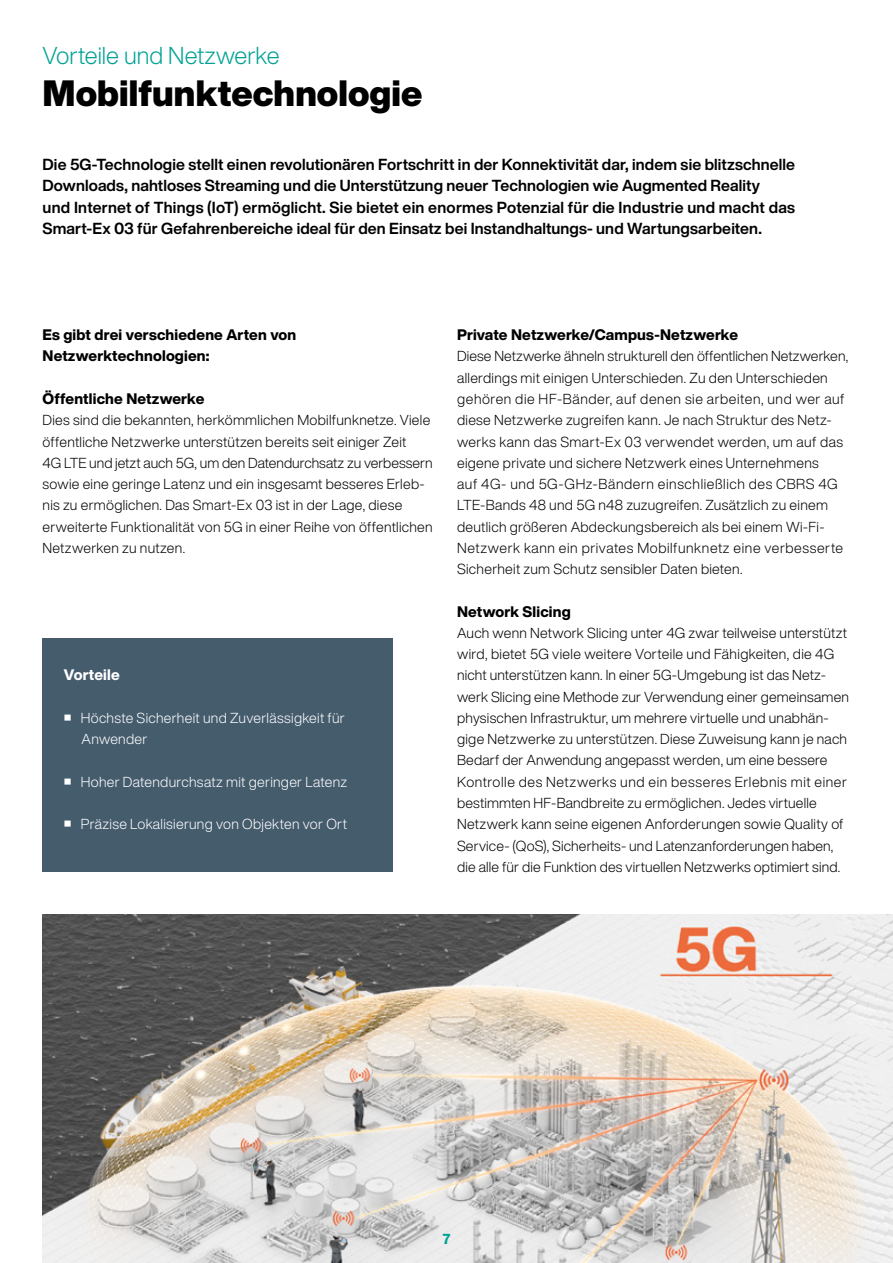
<style>
.page{position:relative;width:893px;height:1263px;background:#fff}
.page>*{position:absolute;margin:0;border:0;box-sizing:border-box;transform-origin:0 0}
.t1{font:900 36px "Helvetica Now Display";letter-spacing:.005em;color:#000}
.t2{font:300 24px "Helvetica Now Display";color:#00a294}
.t3{font:700 15.75px/21.3px "Helvetica Now Display";letter-spacing:.01em;color:#000}
.t4{font:800 15px/21.3px "Helvetica Now Display";letter-spacing:.01em;color:#000}
.t5{font:800 15px "Helvetica Now Display";letter-spacing:.01em;color:#fff}
.t6{font:300 14.25px/21.3px "Helvetica Now Display";letter-spacing:.02em;color:#000}
.t7{font:300 14.25px/21.3px "Helvetica Now Display";letter-spacing:.02em;color:#fff}
.t8{font:800 14.25px "Helvetica Now Display";color:#00a294}
</style>
<div class="page">
<div style="left:43px;top:638px;width:350px;height:234px;background:#455c6d"></div>
<img style="left:43px;top:914px;width:850px;height:349px">
<h2 class="t2" style="left:43px;top:39px;width:239px">Vorteile und Netzwerke</h2>
<h1 class="t1" style="left:43px;top:68px;width:382px">Mobilfunktechnologie</h1>
<p class="t3" style="left:43px;top:154px;width:754px">Die 5G-Technologie stellt einen revolutionären Fortschritt in der Konnektivität dar, indem sie blitzschnelle Downloads, nahtloses Streaming und die Unterstützung neuer Technologien wie Augmented Reality<br>und Internet of Things (IoT) ermöglicht. Sie bietet ein enormes Potenzial für die Industrie und macht das Smart-Ex 03 für Gefahrenbereiche ideal für den Einsatz bei Instandhaltungs- und Wartungsarbeiten.</p>
<p class="t4" style="left:43px;top:324px;width:255px">Es gibt drei verschiedene Arten von<br>Netzwerktechnologien:</p>
<p class="t4" style="left:43px;top:388px;width:163px">Öffentliche Netzwerke</p>
<p class="t6" style="left:43px;top:409px;width:392px">Dies sind die bekannten, herkömmlichen Mobilfunknetze. Viele öffentliche Netzwerke unterstützen bereits seit einiger Zeit<br>4G LTE und jetzt auch 5G, um den Datendurchsatz zu verbessern sowie eine geringe Latenz und ein insgesamt besseres Erleb&shy;nis zu ermöglichen. Das Smart-Ex 03 ist in der Lage, diese erweiterte Funktionalität von 5G in einer Reihe von öffentlichen Netzwerken zu nutzen.</p>
<p class="t5" style="left:64px;top:665px;width:58px">Vorteile</p>
<p class="t7" style="left:82px;top:707px;width:265px;text-indent:-17px"><sup>■</sup> Höchste Sicherheit und Zuverlässigkeit für<br>Anwender</p>
<p class="t7" style="left:65px;top:771px;width:284px"><sup>■</sup> Hoher Datendurchsatz mit geringer Latenz</p>
<p class="t7" style="left:65px;top:813px;width:284px"><sup>■</sup> Präzise Lokalisierung von Objekten vor Ort</p>
<p class="t4" style="left:457px;top:324px;width:282px">Private Netzwerke/Campus-Netzwerke</p>
<p class="t6" style="left:457px;top:346px;width:392px">Diese Netzwerke ähneln strukturell den öffentlichen Netzwerken, allerdings mit einigen Unterschieden. Zu den Unterschieden gehören die HF-Bänder, auf denen sie arbeiten, und wer auf diese Netzwerke zugreifen kann. Je nach Struktur des Netz&shy;werks kann das Smart-Ex 03 verwendet werden, um auf das eigene private und sichere Netzwerk eines Unternehmens<br>auf 4G- und 5G-GHz-Bändern einschließlich des CBRS 4G LTE-Bands 48 und 5G n48 zuzugreifen. Zusätzlich zu einem deutlich größeren Abdeckungsbereich als bei einem Wi-Fi-Netzwerk kann ein privates Mobilfunknetz eine verbesserte Sicherheit zum Schutz sensibler Daten bieten.</p>
<p class="t4" style="left:457px;top:601px;width:115px">Network Slicing</p>
<p class="t6" style="left:457px;top:622px;width:393px">Auch wenn Network Slicing unter 4G zwar teilweise unterstützt wird, bietet 5G viele weitere Vorteile und Fähigkeiten, die 4G nicht unterstützen kann. In einer 5G-Umgebung ist das Netz&shy;werk Slicing eine Methode zur Verwendung einer gemeinsamen physischen Infrastruktur, um mehrere virtuelle und unabhän&shy;gige Netzwerke zu unterstützen. Diese Zuweisung kann je nach Bedarf der Anwendung angepasst werden, um eine bessere Kontrolle des Netzwerks und ein besseres Erlebnis mit einer bestimmten HF-Bandbreite zu ermöglichen. Jedes virtuelle Netzwerk kann seine eigenen Anforderungen sowie Quality of Service- (QoS), Sicherheits- und Latenzanforderungen haben, die alle für die Funktion des virtuellen Netzwerks optimiert sind.</p>
<p class="t8" style="left:443px;top:1229px;width:9px">7</p>
</div>
